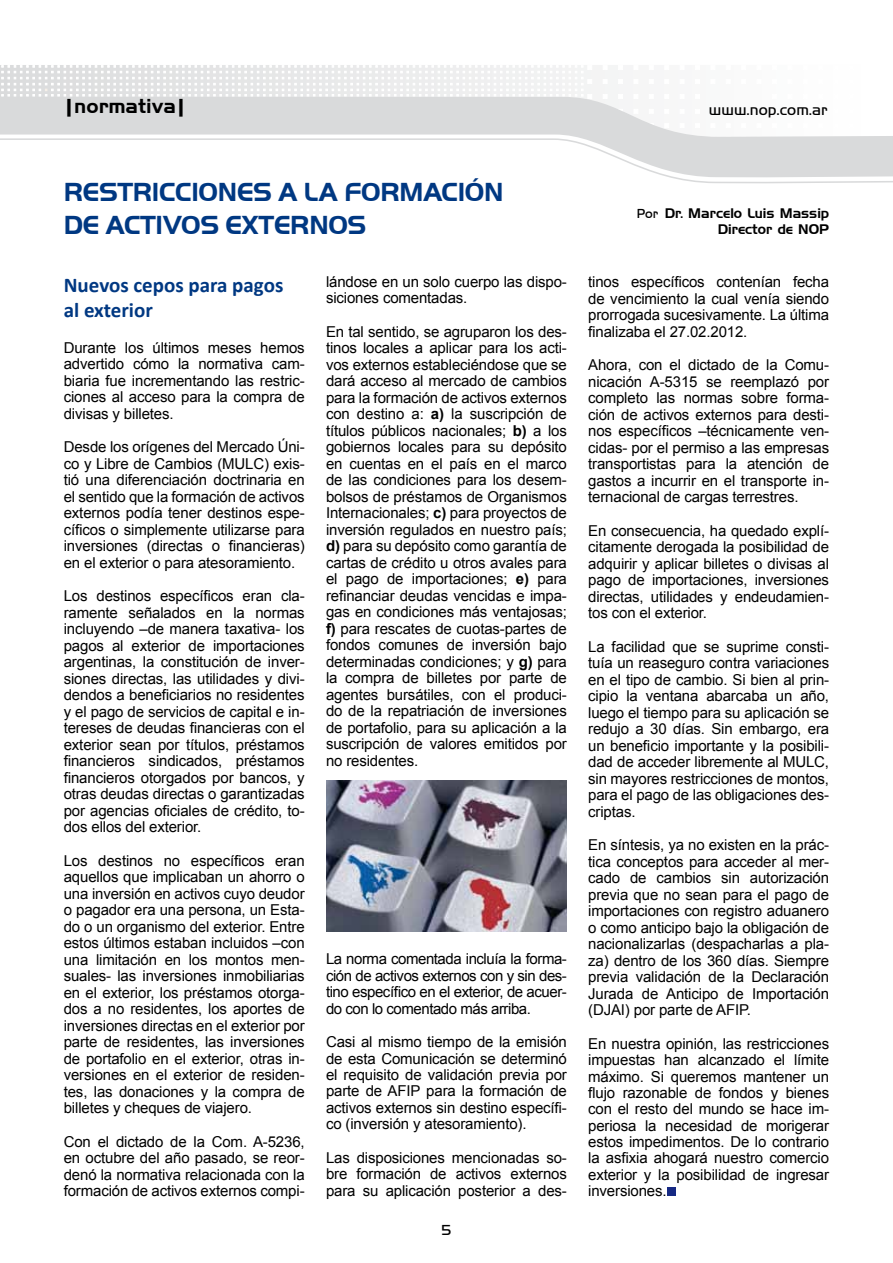
<style>
.page{position:relative;width:893px;height:1263px;background:#fff}
.page>*{position:absolute;margin:0;border:0;box-sizing:border-box;transform-origin:0 0}
.t1{font:700 27px/32.4px "Handel Got D";letter-spacing:-.01em;color:#003882}
.t2{font:700 21px/25.2px "Calibri";color:#003882}
.t3{font:700 21px "Handel Got D";color:#000}
.t4{font:15.9px "Handel Got D Ligh";color:#000}
.t5{font:15px/16.5px "Arial";letter-spacing:-.01em;color:#000;text-align:justify}
.t6{font:15px "Handel Got D Ligh";color:#000}
.t7{font:13.5px/16.2px "Handel Gothic BT";color:#000;text-align:right}
.s1{font-family:"Handel Got D Ligh"}
.s2{font-weight:700}
</style>
<div class="page">
<svg style="left:669px;top:177px;width:224px;height:7px"></svg>
<svg style="left:592px;top:65px;width:27px;height:32px"></svg>
<svg style="left:0;top:65px;width:592px;height:32px"></svg>
<svg style="left:603px;top:79px;width:4px;height:5px"></svg>
<svg style="left:603px;top:94px;width:4px;height:3px"></svg>
<svg style="left:603px;top:65px;width:4px;height:5px"></svg>
<svg style="left:0;top:97px;width:893px;height:80px"></svg>
<div style="left:668px;top:1187px;width:8px;height:8px;background:#162983"></div>
<img style="left:326px;top:780px;width:241px;height:151px">
<h2 class="t3" style="left:64px;top:94px;width:124px">|normativa|</h2>
<p class="t4" style="left:709px;top:100px;width:120px">www.nop.com.ar</p>
<h1 class="t1" style="left:64px;top:176px;width:441px">RESTRICCIONES A LA FORMACIÓN<br>DE ACTIVOS EXTERNOS</h1>
<p class="t7" style="left:637px;top:205px;width:194px"><span class="s1">Por</span> Dr. Marcelo Luis Massip<br>Director de NOP</p>
<p class="t5" style="left:326px;top:273px;width:242px">lándose en un solo cuerpo las dispo&shy;siciones comentadas.</p>
<p class="t5" style="left:326px;top:323px;width:242px">En tal sentido, se agruparon los des&shy;tinos locales a aplicar para los acti&shy;vos externos estableciéndose que se dará acceso al mercado de cambios para la formación de activos externos con destino a: <span class="s2">a)</span> la suscripción de títulos públicos nacionales; <span class="s2">b)</span> a los gobiernos locales para su depósito en cuentas en el país en el marco de las condiciones para los desem&shy;bolsos de préstamos de Organismos Internacionales; <span class="s2">c)</span> para proyectos de inversión regulados en nuestro país; <span class="s2">d)</span> para su depósito como garantía de cartas de crédito u otros avales para el pago de importaciones; <span class="s2">e)</span> para refinanciar deudas vencidas e impa&shy;gas en condiciones más ventajosas; <span class="s2">f)</span> para rescates de cuotas-partes de fondos comunes de inversión bajo determinadas condiciones; y <span class="s2">g)</span> para la compra de billetes por parte de agentes bursátiles, con el produci&shy;do de la repatriación de inversiones de portafolio, para su aplicación a la suscripción de valores emitidos por no residentes.</p>
<h2 class="t2" style="left:64px;top:272px;width:221px">Nuevos cepos para pagos al exterior</h2>
<p class="t5" style="left:588px;top:274px;width:242px">tinos específicos contenían fecha de vencimiento la cual venía siendo prorrogada sucesivamente. La última finalizaba el 27.02.2012.</p>
<p class="t5" style="left:588px;top:357px;width:242px">Ahora, con el dictado de la Comu&shy;nicación A-5315 se reemplazó por completo las normas sobre forma&shy;ción de activos externos para desti&shy;nos específicos –técnicamente ven&shy;cidas- por el permiso a las empresas transportistas para la atención de gastos a incurrir en el transporte in&shy;ternacional de cargas terrestres.</p>
<p class="t5" style="left:588px;top:522px;width:242px">En consecuencia, ha quedado explí&shy;citamente derogada la posibilidad de adquirir y aplicar billetes o divisas al pago de importaciones, inversiones directas, utilidades y endeudamien&shy;tos con el exterior.</p>
<p class="t5" style="left:588px;top:638px;width:242px">La facilidad que se suprime consti&shy;tuía un reaseguro contra variaciones en el tipo de cambio. Si bien al prin&shy;cipio la ventana abarcaba un año, luego el tiempo para su aplicación se redujo a 30 días. Sin embargo, era un beneficio importante y la posibili&shy;dad de acceder libremente al MULC, sin mayores restricciones de montos, para el pago de las obligaciones des&shy;criptas.</p>
<p class="t5" style="left:588px;top:837px;width:242px">En síntesis, ya no existen en la prác&shy;tica conceptos para acceder al mer&shy;cado de cambios sin autorización previa que no sean para el pago de importaciones con registro aduanero o como anticipo bajo la obligación de nacionalizarlas (despacharlas a pla&shy;za) dentro de los 360 días. Siempre previa validación de la Declaración Jurada de Anticipo de Importación (DJAI) por parte de AFIP.</p>
<p class="t5" style="left:588px;top:1035px;width:242px">En nuestra opinión, las restricciones impuestas han alcanzado el límite máximo. Si queremos mantener un flujo razonable de fondos y bienes con el resto del mundo se hace im&shy;periosa la necesidad de morigerar estos impedimentos. De lo contrario la asfixia ahogará nuestro comercio exterior y la posibilidad de ingresar inversiones.</p>
<p class="t5" style="left:64px;top:339px;width:242px">Durante los últimos meses hemos advertido cómo la normativa cam&shy;biaria fue incrementando las restric&shy;ciones al acceso para la compra de divisas y billetes.</p>
<p class="t5" style="left:64px;top:439px;width:242px">Desde los orígenes del Mercado Úni&shy;co y Libre de Cambios (MULC) exis&shy;tió una diferenciación doctrinaria en el sentido que la formación de activos externos podía tener destinos espe&shy;cíficos o simplemente utilizarse para inversiones (directas o financieras) en el exterior o para atesoramiento.</p>
<p class="t5" style="left:64px;top:588px;width:242px">Los destinos específicos eran cla&shy;ramente señalados en la normas incluyendo –de manera taxativa- los pagos al exterior de importaciones argentinas, la constitución de inver&shy;siones directas, las utilidades y divi&shy;dendos a beneficiarios no residentes y el pago de servicios de capital e in&shy;tereses de deudas financieras con el exterior sean por títulos, préstamos financieros sindicados, préstamos financieros otorgados por bancos, y otras deudas directas o garantizadas por agencias oficiales de crédito, to&shy;dos ellos del exterior.</p>
<p class="t5" style="left:64px;top:852px;width:242px">Los destinos no específicos eran aquellos que implicaban un ahorro o una inversión en activos cuyo deudor o pagador era una persona, un Esta&shy;do o un organismo del exterior. Entre estos últimos estaban incluidos –con una limitación en los montos men&shy;suales- las inversiones inmobiliarias en el exterior, los préstamos otorga&shy;dos a no residentes, los aportes de inversiones directas en el exterior por parte de residentes, las inversiones de portafolio en el exterior, otras in&shy;versiones en el exterior de residen&shy;tes, las donaciones y la compra de billetes y cheques de viajero.</p>
<p class="t5" style="left:64px;top:1133px;width:242px">Con el dictado de la Com. A-5236, en octubre del año pasado, se reor&shy;denó la normativa relacionada con la formación de activos externos compi-</p>
<p class="t5" style="left:326px;top:951px;width:242px">La norma comentada incluía la forma&shy;ción de activos externos con y sin des&shy;tino específico en el exterior, de acuer&shy;do con lo comentado más arriba.</p>
<p class="t5" style="left:326px;top:1034px;width:242px">Casi al mismo tiempo de la emisión de esta Comunicación se determinó el requisito de validación previa por parte de AFIP para la formación de activos externos sin destino específi&shy;co (inversión y atesoramiento).</p>
<p class="t5" style="left:326px;top:1149px;width:242px">Las disposiciones mencionadas so&shy;bre formación de activos externos para su aplicación posterior a des-</p>
<p class="t6" style="left:442px;top:1222px;width:11px">5</p>
</div>
